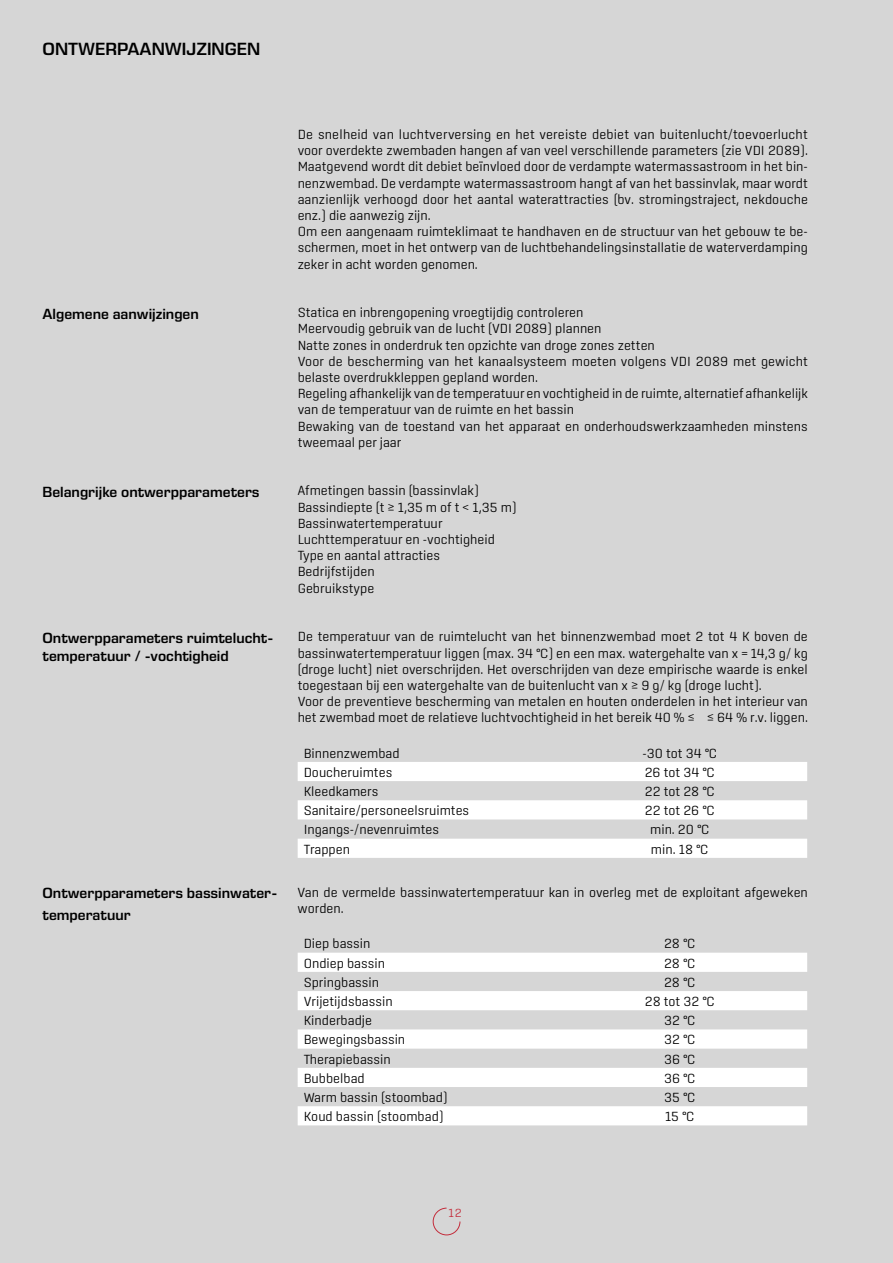
<style>
.page{position:relative;width:893px;height:1263px;background:#d6d6d6}
.page>*{position:absolute;margin:0;border:0;box-sizing:border-box;transform-origin:0 0}
.t1{font:600 18px "Eurostile Next LT Pro";color:#000}
.t2{font:600 15px/18px "Eurostile Next LT Pro";color:#000}
.t3{font:300 13.5px/16.2px "Center";color:#000}
.t4{font:300 12px "Center";color:#c32c3b}
</style>
<div class="page">
<svg style="left:432px;top:1207px;width:29px;height:29px"></svg>
<svg style="left:298px;top:762px;width:509px;height:96px;fill:#fff"></svg>
<svg style="left:298px;top:953px;width:509px;height:172px;fill:#fff"></svg>
<h1 class="t1" style="left:43px;top:39px;width:219px">ONTWERPAANWIJZINGEN</h1>
<p class="t2" style="left:43px;top:305px;width:158px">Algemene aanwijzingen</p>
<p class="t2" style="left:43px;top:483px;width:219px">Belangrijke ontwerpparameters</p>
<p class="t2" style="left:43px;top:629px;width:232px">Ontwerpparameters ruimtelucht&shy;temperatuur / -vochtigheid</p>
<p class="t2" style="left:43px;top:882px;width:236px;line-height:21.6px">Ontwerpparameters bassinwater&shy;temperatuur</p>
<p class="t3" style="left:298px;top:126px;width:512px">De snelheid van luchtverversing en het vereiste debiet van buitenlucht/toevoerlucht voor overdekte zwembaden hangen af van veel verschillende parameters (zie VDI 2089).<br>Maatgevend wordt dit debiet beïnvloed door de verdampte watermassastroom in het bin&shy;nenzwembad. De verdampte watermassastroom hangt af van het bassinvlak, maar wordt aanzienlijk verhoogd door het aantal waterattracties (bv. stromingstraject, nekdouche enz.) die aanwezig zijn.<br>Om een aangenaam ruimteklimaat te handhaven en de structuur van het gebouw te be&shy;schermen, moet in het ontwerp van de luchtbehandelingsinstallatie de waterverdamping zeker in acht worden genomen.</p>
<p class="t3" style="left:298px;top:304px;width:512px">Statica en inbrengopening vroegtijdig controleren<br>Meervoudig gebruik van de lucht (VDI 2089) plannen<br>Natte zones in onderdruk ten opzichte van droge zones zetten<br>Voor de bescherming van het kanaalsysteem moeten volgens VDI 2089 met gewicht belaste overdrukkleppen gepland worden.<br>Regeling afhankelijk van de temperatuur en vochtigheid in de ruimte, alternatief afhankelijk van de temperatuur van de ruimte en het bassin<br>Bewaking van de toestand van het apparaat en onderhoudswerkzaamheden minstens tweemaal per jaar</p>
<p class="t3" style="left:298px;top:483px;width:221px">Afmetingen bassin (bassinvlak)<br>Bassindiepte (t ≥ 1,35 m of t &lt; 1,35 m)<br>Bassinwatertemperatuur<br>Luchttemperatuur en -vochtigheid<br>Type en aantal attracties<br>Bedrijfstijden<br>Gebruikstype</p>
<p class="t3" style="left:298px;top:628px;width:512px">De temperatuur van de ruimtelucht van het binnenzwembad moet 2 tot 4 K boven de bassinwatertemperatuur liggen (max. 34 °C) en een max. watergehalte van x = 14,3 g/ kg (droge lucht) niet overschrijden. Het overschrijden van deze empirische waarde is enkel toegestaan bij een watergehalte van de buitenlucht van x ≥ 9 g/ kg (droge lucht).<br>Voor de preventieve bescherming van metalen en houten onderdelen in het interieur van het zwembad moet de relatieve luchtvochtigheid in het bereik 40 % ≤ Ф ≤ 64 % r.v. liggen.</p>
<p class="t3" style="left:304px;top:745px;width:98px">Binnenzwembad</p>
<p class="t3" style="left:642px;top:745px;width:76px">-30 tot 34 °C</p>
<p class="t3" style="left:304px;top:764px;width:90px">Doucheruimtes</p>
<p class="t3" style="left:645px;top:764px;width:72px">26 tot 34 °C</p>
<p class="t3" style="left:304px;top:783px;width:76px">Kleedkamers</p>
<p class="t3" style="left:645px;top:783px;width:71px">22 tot 28 °C</p>
<p class="t3" style="left:304px;top:802px;width:167px">Sanitaire/personeelsruimtes</p>
<p class="t3" style="left:645px;top:802px;width:71px">22 tot 26 °C</p>
<p class="t3" style="left:304px;top:821px;width:137px">Ingangs-/nevenruimtes</p>
<p class="t3" style="left:650px;top:821px;width:61px">min. 20 °C</p>
<p class="t3" style="left:304px;top:841px;width:48px">Trappen</p>
<p class="t3" style="left:651px;top:841px;width:59px">min. 18 °C</p>
<p class="t3" style="left:298px;top:884px;width:512px">Van de vermelde bassinwatertemperatuur kan in overleg met de exploitant afgeweken worden.</p>
<p class="t3" style="left:304px;top:935px;width:68px">Diep bassin</p>
<p class="t3" style="left:664px;top:935px;width:33px">28 °C</p>
<p class="t3" style="left:304px;top:955px;width:83px">Ondiep bassin</p>
<p class="t3" style="left:664px;top:955px;width:33px">28 °C</p>
<p class="t3" style="left:304px;top:974px;width:77px">Springbassin</p>
<p class="t3" style="left:664px;top:974px;width:33px">28 °C</p>
<p class="t3" style="left:304px;top:993px;width:91px">Vrijetijdsbassin</p>
<p class="t3" style="left:645px;top:993px;width:72px">28 tot 32 °C</p>
<p class="t3" style="left:304px;top:1012px;width:70px">Kinderbadje</p>
<p class="t3" style="left:664px;top:1012px;width:33px">32 °C</p>
<p class="t3" style="left:304px;top:1031px;width:103px">Bewegingsbassin</p>
<p class="t3" style="left:664px;top:1031px;width:33px">32 °C</p>
<p class="t3" style="left:304px;top:1051px;width:89px">Therapiebassin</p>
<p class="t3" style="left:664px;top:1051px;width:33px">36 °C</p>
<p class="t3" style="left:304px;top:1070px;width:63px">Bubbelbad</p>
<p class="t3" style="left:664px;top:1070px;width:33px">36 °C</p>
<p class="t3" style="left:304px;top:1089px;width:146px">Warm bassin (stoombad)</p>
<p class="t3" style="left:664px;top:1089px;width:33px">35 °C</p>
<p class="t3" style="left:304px;top:1108px;width:141px">Koud bassin (stoombad)</p>
<p class="t3" style="left:665px;top:1108px;width:31px">15 °C</p>
<p class="t4" style="left:448px;top:1206px;width:15px">12</p>
</div>
